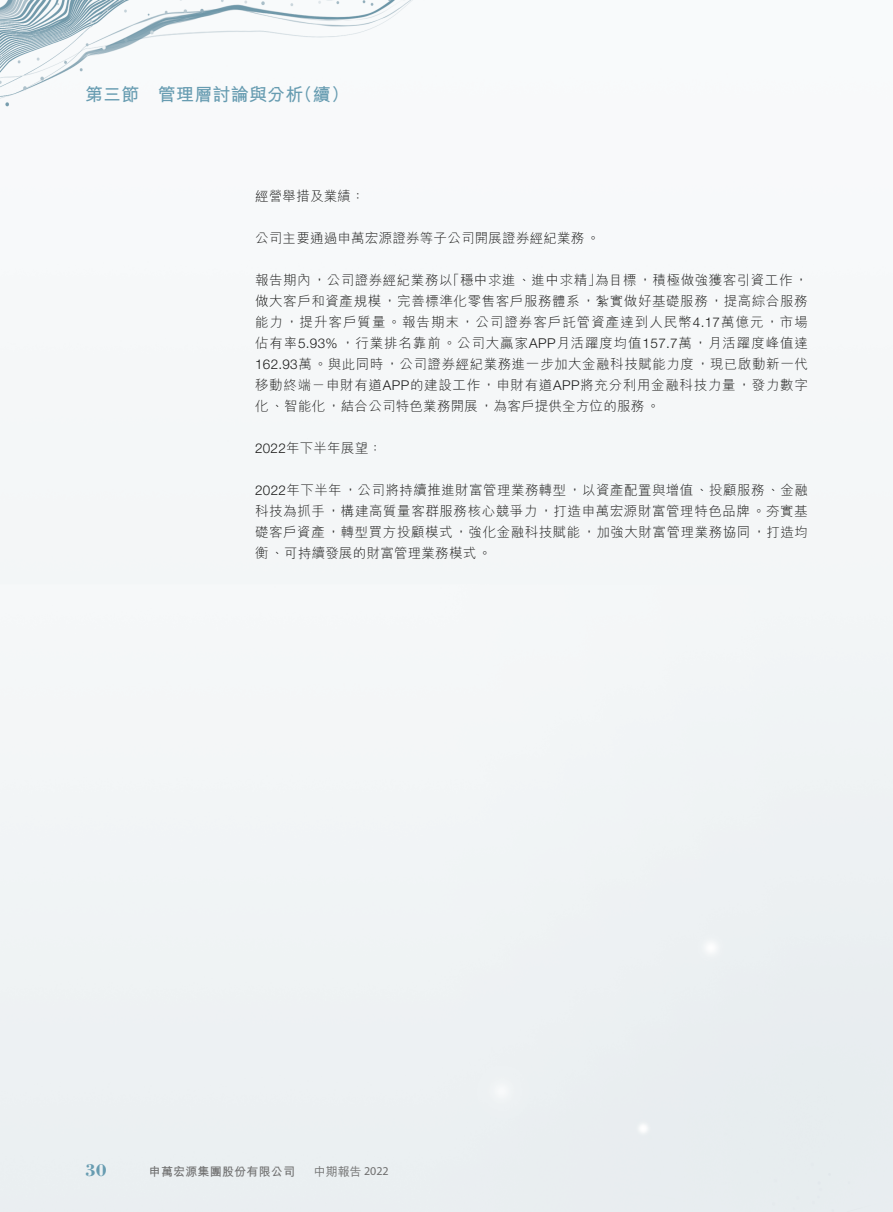
<style>
.page{position:relative;width:893px;height:1212px;background:#fff}
.page>*{position:absolute;margin:0;border:0;box-sizing:border-box;transform-origin:0 0}
.t1{font:700 18px "M Hei HK";letter-spacing:.01em;color:#679cb1}
.t2{font:700 18px "Bodoni Std";color:#679cb1}
.t3{font:300 13.5px/21px "M Hei HK";letter-spacing:.015em;color:#1c1c1b;text-align:justify}
.t4{font:700 12px "M Hei HK";letter-spacing:.015em;color:#6f6f6f}
.t5{font:500 12px "M Hei HK";color:#6f6f6f}
.s1{font-family:"Helvetica Neue LT Std"}
.s2{font-family:"Myriad Pro";font-weight:400}
</style>
<div class="page">
<img style="left:0;top:0;width:893px;height:1212px">
<h1 class="t1" style="left:85px;top:81px;width:266px">第三節　管理層討論與分析（續）</h1>
<p class="t3" style="left:255px;top:185px;width:111px">經營舉措及業績：</p>
<p class="t3" style="left:255px;top:227px;width:346px">公司主要通過申萬宏源證券等子公司開展證券經紀業務。</p>
<p class="t3" style="left:255px;top:269px;width:554px">報告期內，公司證券經紀業務以「穩中求進、進中求精」為目標，積極做強獲客引資工作，做大客戶和資產規模，完善標準化零售客戶服務體系，紮實做好基礎服務，提高綜合服務能力，提升客戶質量。報告期末，公司證券客戶託管資產達到人民幣<span class="s1">4.17</span>萬億元，市場佔有率<span class="s1">5.93%</span> ，行業排名靠前。公司大贏家<span class="s1">APP</span>月活躍度均值<span class="s1">157.7</span>萬，月活躍度峰值達<span class="s1">162.93</span>萬。與此同時，公司證券經紀業務進一步加大金融科技賦能力度，現已啟動新一代移動終端－申財有道<span class="s1">APP</span>的建設工作，申財有道<span class="s1">APP</span>將充分利用金融科技力量，發力數字化、智能化，結合公司特色業務開展，為客戶提供全方位的服務。</p>
<p class="t3" style="left:255px;top:437px;width:128px"><span class="s1">2022</span>年下半年展望：</p>
<p class="t3" style="left:255px;top:479px;width:554px"><span class="s1">2022</span>年下半年，公司將持續推進財富管理業務轉型，以資產配置與增值、投顧服務、金融科技為抓手，構建高質量客群服務核心競爭力，打造申萬宏源財富管理特色品牌。夯實基礎客戶資產，轉型買方投顧模式，強化金融科技賦能，加強大財富管理業務協同，打造均衡、可持續發展的財富管理業務模式。</p>
<h1 class="t2" style="left:85px;top:1159px;width:23px">30</h1>
<p class="t4" style="left:149px;top:1162px;width:148px">申萬宏源集團股份有限公司</p>
<p class="t5" style="left:314px;top:1162px;width:76px">中期報告 <span class="s2">2022</span></p>
</div>
